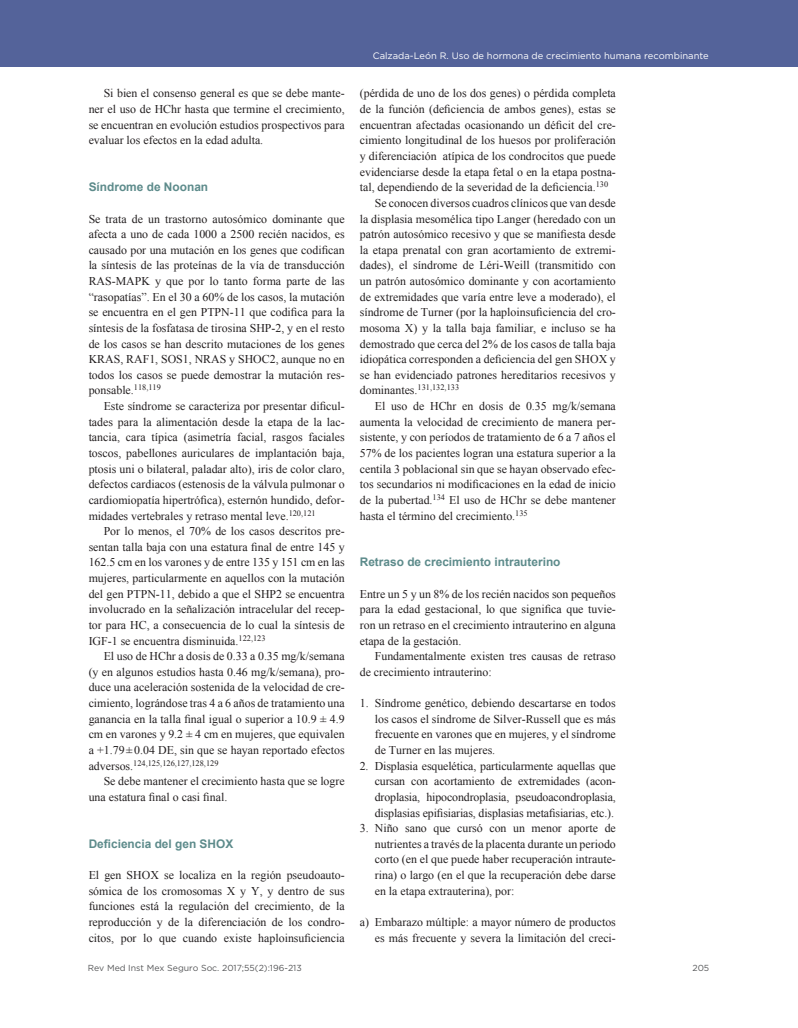
<style>
.page{position:relative;width:798px;height:1028px;background:#fff}
.page>*{position:absolute;margin:0;border:0;box-sizing:border-box;transform-origin:0 0}
.t1{font:11.88px/15.6px "Times New Roman";color:#231f20;text-align:justify}
.t2{font:700 11.88px "Arial";color:#5d8b8b}
.t3{font:9.38px "Gotham";color:#fff}
.t4{font:8.75px "Gotham";color:#57585a}
.t5{font:8.38px "Times New Roman";color:#231f20}
.s1{font-size:11.88px}
</style>
<div class="page">
<div style="left:0;top:0;width:797px;height:66px;background:#54639a"></div>
<p class="t1" style="left:89px;top:85px;width:257px;text-indent:15px">Si bien el consenso general es que se debe mante&shy;ner el uso de HChr hasta que termine el crecimiento, se encuentran en evolución estudios prospectivos para evaluar los efectos en la edad adulta.</p>
<p class="t2" style="left:89px;top:179px;width:121px">Síndrome de Noonan</p>
<p class="t1" style="left:89px;top:210px;width:257px">Se trata de un trastorno autosómico dominante que afecta a uno de cada 1000 a 2500 recién nacidos, es causado por una mutación en los genes que codifican la síntesis de las proteínas de la vía de transducción RAS-MAPK y que por lo tanto forma parte de las “rasopatías”. En el 30 a 60% de los casos, la mutación se encuentra en el gen PTPN-11 que codifica para la síntesis de la fosfatasa de tirosina SHP-2, y en el resto de los casos se han descrito mutaciones de los genes KRAS, RAF1, SOS1, NRAS y SHOC2, aunque no en todos los casos se puede demostrar la mutación res&shy;ponsable.<sup>118,119</sup></p>
<p class="t1" style="left:89px;top:398px;width:257px;text-indent:15px">Este síndrome se caracteriza por presentar dificul&shy;tades para la alimentación desde la etapa de la lac&shy;tancia, cara típica (asimetría facial, rasgos faciales toscos, pabellones auriculares de implantación baja, ptosis uni o bilateral, paladar alto), iris de color claro, defectos cardiacos (estenosis de la válvula pulmonar o cardiomiopatía hipertrófica), esternón hundido, defor&shy;midades vertebrales y retraso mental leve.<sup>120,121</sup></p>
<p class="t1" style="left:89px;top:523px;width:257px;text-indent:15px">Por lo menos, el 70% de los casos descritos pre&shy;sentan talla baja con una estatura final de entre 145 y 162.5 cm en los varones y de entre 135 y 151 cm en las mujeres, particularmente en aquellos con la mutación del gen PTPN-11, debido a que el SHP2 se encuentra involucrado en la señalización intracelular del recep&shy;tor para HC, a consecuencia de lo cual la síntesis de IGF-1 se encuentra disminuida.<sup>122,123</sup></p>
<p class="t1" style="left:89px;top:648px;width:257px;text-indent:15px">El uso de HChr a dosis de 0.33 a 0.35 mg/k/semana (y en algunos estudios hasta 0.46 mg/k/semana), pro&shy;duce una aceleración sostenida de la velocidad de cre&shy;cimiento, lográndose tras 4 a 6 años de tratamiento una ganancia en la talla final igual o superior a 10.9 ± 4.9 cm en varones y 9.2 ± 4 cm en mujeres, que equivalen a +1.79±0.04 DE, sin que se hayan reportado efectos</p>
<p class="t5" style="left:89px;top:757px;width:131px"><span class="s1">adversos.</span>124,125,126,127,128,129</p>
<p class="t1" style="left:89px;top:773px;width:257px;text-indent:15px">Se debe mantener el crecimiento hasta que se logre una estatura final o casi final.</p>
<p class="t2" style="left:89px;top:835px;width:146px">Deficiencia del gen SHOX</p>
<p class="t1" style="left:89px;top:867px;width:257px">El gen SHOX se localiza en la región pseudoauto&shy;sómica de los cromosomas X y Y, y dentro de sus funciones está la regulación del crecimiento, de la reproducción y de la diferenciación de los condro&shy;citos, por lo que cuando existe haploinsuficiencia</p>
<p class="t4" style="left:88px;top:962px;width:215px">Rev Med Inst Mex Seguro Soc. 2017;55(2):196-213</p>
<p class="t3" style="left:372px;top:49px;width:337px">Calzada-León R. Uso de hormona de crecimiento humana recombinante</p>
<p class="t1" style="left:359px;top:85px;width:257px">(pérdida de uno de los dos genes) o pérdida completa</p>
<p class="t1" style="left:359px;top:101px;width:257px">de la función (deficiencia de ambos genes), estas se</p>
<p class="t1" style="left:359px;top:117px;width:257px">encuentran afectadas ocasionando un déficit del cre-</p>
<p class="t1" style="left:359px;top:132px;width:257px">cimiento longitudinal de los huesos por proliferación</p>
<p class="t1" style="left:359px;top:148px;width:257px">y diferenciación atípica de los condrocitos que puede</p>
<p class="t1" style="left:359px;top:164px;width:257px">evidenciarse desde la etapa fetal o en la etapa postna-</p>
<p class="t1" style="left:359px;top:179px;width:250px">tal, dependiendo de la severidad de la deficiencia.<sup>130</sup></p>
<p class="t1" style="left:374px;top:195px;width:242px">Se conocen diversos cuadros clínicos que van desde</p>
<p class="t1" style="left:359px;top:210px;width:257px">la displasia mesomélica tipo Langer (heredado con un</p>
<p class="t1" style="left:359px;top:226px;width:257px">patrón autosómico recesivo y que se manifiesta desde</p>
<p class="t1" style="left:359px;top:242px;width:257px">la etapa prenatal con gran acortamiento de extremi-</p>
<p class="t1" style="left:359px;top:257px;width:257px">dades), el síndrome de Léri-Weill (transmitido con</p>
<p class="t1" style="left:359px;top:273px;width:257px">un patrón autosómico dominante y con acortamiento</p>
<p class="t1" style="left:359px;top:289px;width:257px">de extremidades que varía entre leve a moderado), el</p>
<p class="t1" style="left:359px;top:304px;width:257px">síndrome de Turner (por la haploinsuficiencia del cro-</p>
<p class="t1" style="left:359px;top:320px;width:257px">mosoma X) y la talla baja familiar, e incluso se ha</p>
<p class="t1" style="left:359px;top:335px;width:257px">demostrado que cerca del 2% de los casos de talla baja</p>
<p class="t1" style="left:359px;top:351px;width:257px">idiopática corresponden a deficiencia del gen SHOX y</p>
<p class="t1" style="left:359px;top:367px;width:257px">se han evidenciado patrones hereditarios recesivos y</p>
<p class="t1" style="left:359px;top:382px;width:101px">dominantes.<sup>131,132,133</sup></p>
<p class="t1" style="left:374px;top:398px;width:242px">El uso de HChr en dosis de 0.35 mg/k/semana</p>
<p class="t1" style="left:359px;top:414px;width:257px">aumenta la velocidad de crecimiento de manera per-</p>
<p class="t1" style="left:359px;top:429px;width:257px">sistente, y con períodos de tratamiento de 6 a 7 años el</p>
<p class="t1" style="left:359px;top:445px;width:257px">57% de los pacientes logran una estatura superior a la</p>
<p class="t1" style="left:359px;top:460px;width:257px">centila 3 poblacional sin que se hayan observado efec-</p>
<p class="t1" style="left:359px;top:476px;width:257px">tos secundarios ni modificaciones en la edad de inicio</p>
<p class="t1" style="left:359px;top:492px;width:257px">de la pubertad.<sup>134</sup> El uso de HChr se debe mantener</p>
<p class="t1" style="left:359px;top:507px;width:169px">hasta el término del crecimiento.<sup>135</sup></p>
<p class="t2" style="left:359px;top:554px;width:202px">Retraso de crecimiento intrauterino</p>
<p class="t1" style="left:359px;top:585px;width:257px">Entre un 5 y un 8% de los recién nacidos son pequeños para la edad gestacional, lo que significa que tuvie&shy;ron un retraso en el crecimiento intrauterino en alguna etapa de la gestación.</p>
<p class="t1" style="left:359px;top:648px;width:257px;text-indent:15px">Fundamentalmente existen tres causas de retraso de crecimiento intrauterino:</p>
<p class="t1" style="left:374px;top:695px;width:242px;text-indent:-15px">1. Síndrome genético, debiendo descartarse en todos los casos el síndrome de Silver-Russell que es más frecuente en varones que en mujeres, y el síndrome de Turner en las mujeres.</p>
<p class="t1" style="left:374px;top:757px;width:242px;text-indent:-15px">2. Displasia esquelética, particularmente aquellas que cursan con acortamiento de extremidades (acon&shy;droplasia, hipocondroplasia, pseudoacondroplasia, displasias epifisiarias, displasias metafisiarias, etc.).</p>
<p class="t1" style="left:374px;top:820px;width:242px;text-indent:-15px">3. Niño sano que cursó con un menor aporte de nutrientes a través de la placenta durante un periodo corto (en el que puede haber recuperación intraute&shy;rina) o largo (en el que la recuperación debe darse en la etapa extrauterina), por:</p>
<p class="t1" style="left:359px;top:914px;width:257px;text-align:right">a) Embarazo múltiple: a mayor número de productos es más frecuente y severa la limitación del creci-</p>
<p class="t4" style="left:692px;top:962px;width:18px">205</p>
</div>
